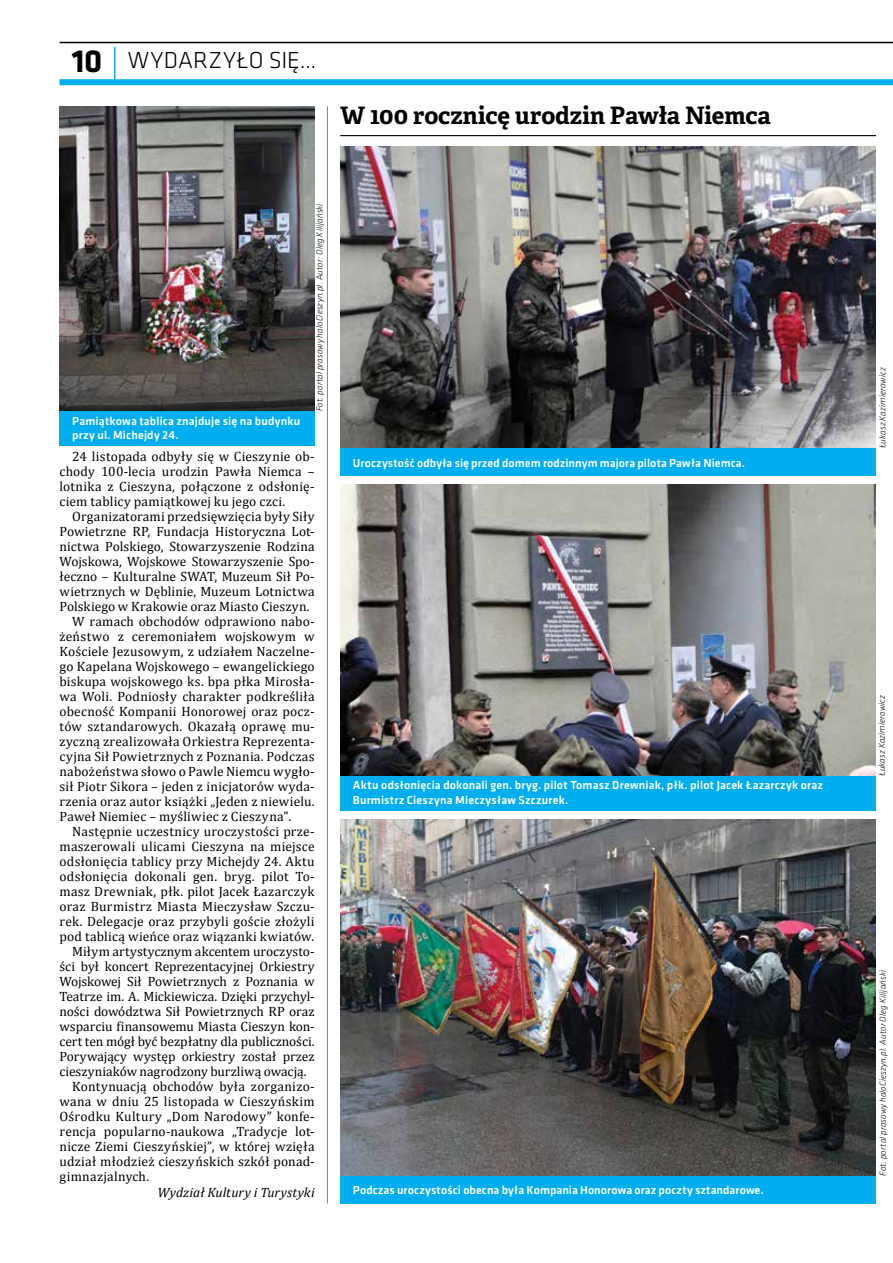
<style>
.page{position:relative;width:893px;height:1263px;background:#fff}
.page>*{position:absolute;margin:0;border:0;box-sizing:border-box;transform-origin:0 0}
.t1{font:700 24px "Adelle Basic";color:#000}
.t2{font:300 24px "Klavika";letter-spacing:.01em;color:#000}
.t3{font:13.5px/15px "Cambria";letter-spacing:.01em;color:#000;text-align:justify}
.t4{font:13.5px "Cambria";letter-spacing:-.01em;color:#000}
.t5{font:italic 13.5px "Cambria";letter-spacing:.005em;color:#000}
.t6{font:500 12px/14.4px "Klavika";letter-spacing:.01em;color:#fff}
.t7{font:italic 300 9px "Klavika";letter-spacing:.015em;color:#000}
.s1{font-weight:700;font-size:33px}
</style>
<div class="page">
<hr style="left:114px;top:47px;width:2px;height:35px;background:#00aeef">
<div style="left:60px;top:79px;width:833px;height:6px;background:#00aeef"></div>
<hr style="left:60px;top:42px;width:833px;height:1px;background:#000">
<img style="left:340px;top:147px;width:536px;height:301px">
<img style="left:340px;top:484px;width:536px;height:292px">
<img style="left:340px;top:820px;width:536px;height:356px">
<img style="left:60px;top:106px;width:255px;height:305px">
<hr style="left:340px;top:135px;width:536px;height:1px;background:#000">
<div style="left:340px;top:1176px;width:536px;height:27px;background:#00aeef"></div>
<div style="left:60px;top:411px;width:255px;height:35px;background:#00aeef"></div>
<div style="left:340px;top:776px;width:536px;height:34px;background:#00aeef"></div>
<div style="left:340px;top:448px;width:536px;height:28px;background:#00aeef"></div>
<hr style="left:327px;top:106px;width:1px;height:1097px;background:#00aeef">
<h1 class="t2" style="left:72px;top:46px;width:246px"><span class="s1">10</span> WYDARZYŁO SIĘ...</h1>
<h1 class="t1" style="left:340px;top:101px;width:432px">W 100 rocznicę urodzin Pawła Niemca</h1>
<p class="t6" style="left:72px;top:414px;width:230px">Pamiątkowa tablica znajduje się na budynku przy ul. Michejdy 24.</p>
<p class="t7" style="left:314px;top:411px;width:209px;rotate:-90deg">Fot. portal prasowy haloCieszyn.pl. Autor: Oleg Kilijański</p>
<p class="t3" style="left:60px;top:449px;width:257px;text-indent:13px">24 listopada odbyły się w Cieszynie ob&shy;chody 100-lecia urodzin Pawła Niemca – lotnika z Cieszyna, połączone z odsłonię&shy;ciem tablicy pamiątkowej ku jego czci.</p>
<p class="t3" style="left:72px;top:509px;width:244px">Organizatorami przedsięwzięcia były Siły</p>
<p class="t3" style="left:60px;top:524px;width:257px">Powietrzne RP, Fundacja Historyczna Lot-</p>
<p class="t3" style="left:60px;top:539px;width:257px">nictwa Polskiego, Stowarzyszenie Rodzina</p>
<p class="t3" style="left:60px;top:554px;width:257px">Wojskowa, Wojskowe Stowarzyszenie Spo-</p>
<p class="t3" style="left:60px;top:569px;width:257px">łeczno – Kulturalne SWAT, Muzeum Sił Po-</p>
<p class="t3" style="left:60px;top:584px;width:257px">wietrznych w Dęblinie, Muzeum Lotnictwa</p>
<p class="t3" style="left:60px;top:599px;width:252px">Polskiego w Krakowie oraz Miasto Cieszyn.</p>
<p class="t3" style="left:72px;top:614px;width:244px">W ramach obchodów odprawiono nabo-</p>
<p class="t3" style="left:60px;top:629px;width:257px">żeństwo z ceremoniałem wojskowym w</p>
<p class="t3" style="left:60px;top:644px;width:257px">Kościele Jezusowym, z udziałem Naczelne-</p>
<p class="t3" style="left:60px;top:659px;width:257px">go Kapelana Wojskowego – ewangelickiego</p>
<p class="t3" style="left:60px;top:674px;width:257px">biskupa wojskowego ks. bpa płka Mirosła-</p>
<p class="t3" style="left:60px;top:689px;width:257px">wa Woli. Podniosły charakter podkreśliła</p>
<p class="t3" style="left:60px;top:704px;width:257px">obecność Kompanii Honorowej oraz pocz-</p>
<p class="t3" style="left:60px;top:719px;width:257px">tów sztandarowych. Okazałą oprawę mu-</p>
<p class="t3" style="left:60px;top:734px;width:257px">zyczną zrealizowała Orkiestra Reprezenta-</p>
<p class="t3" style="left:60px;top:749px;width:257px">cyjna Sił Powietrznych z Poznania. Podczas</p>
<p class="t3" style="left:60px;top:764px;width:257px">nabożeństwa słowo o Pawle Niemcu wygło-</p>
<p class="t3" style="left:60px;top:779px;width:257px">sił Piotr Sikora – jeden z inicjatorów wyda-</p>
<p class="t3" style="left:60px;top:794px;width:257px">rzenia oraz autor książki „Jeden z niewielu.</p>
<p class="t3" style="left:60px;top:809px;width:233px">Paweł Niemiec – myśliwiec z Cieszyna”.</p>
<p class="t3" style="left:72px;top:824px;width:244px">Następnie uczestnicy uroczystości prze-</p>
<p class="t3" style="left:60px;top:839px;width:257px">maszerowali ulicami Cieszyna na miejsce</p>
<p class="t3" style="left:60px;top:854px;width:257px">odsłonięcia tablicy przy Michejdy 24. Aktu</p>
<p class="t3" style="left:60px;top:869px;width:257px">odsłonięcia dokonali gen. bryg. pilot To-</p>
<p class="t3" style="left:60px;top:884px;width:257px">masz Drewniak, płk. pilot Jacek Łazarczyk</p>
<p class="t3" style="left:60px;top:899px;width:257px">oraz Burmistrz Miasta Mieczysław Szczu-</p>
<p class="t3" style="left:60px;top:914px;width:257px">rek. Delegacje oraz przybyli goście złożyli</p>
<p class="t3" style="left:60px;top:929px;width:256px">pod tablicą wieńce oraz wiązanki kwiatów.</p>
<p class="t3" style="left:72px;top:944px;width:244px">Miłym artystycznym akcentem uroczysto-</p>
<p class="t3" style="left:60px;top:959px;width:257px">ści był koncert Reprezentacyjnej Orkiestry</p>
<p class="t4" style="left:60px;top:974px;width:257px">Wojskowej Sił Powietrznych z Poznania w</p>
<p class="t3" style="left:60px;top:989px;width:257px">Teatrze im. A. Mickiewicza. Dzięki przychyl-</p>
<p class="t3" style="left:60px;top:1004px;width:257px">ności dowództwa Sił Powietrznych RP oraz</p>
<p class="t3" style="left:60px;top:1019px;width:257px">wsparciu finansowemu Miasta Cieszyn kon-</p>
<p class="t3" style="left:60px;top:1034px;width:257px">cert ten mógł być bezpłatny dla publiczności.</p>
<p class="t3" style="left:60px;top:1049px;width:257px">Porywający występ orkiestry został przez</p>
<p class="t3" style="left:60px;top:1064px;width:249px">cieszyniaków nagrodzony burzliwą owacją.</p>
<p class="t3" style="left:72px;top:1079px;width:244px">Kontynuacją obchodów była zorganizo-</p>
<p class="t3" style="left:60px;top:1094px;width:257px">wana w dniu 25 listopada w Cieszyńskim</p>
<p class="t3" style="left:60px;top:1109px;width:257px">Ośrodku Kultury „Dom Narodowy” konfe-</p>
<p class="t3" style="left:60px;top:1124px;width:257px">rencja popularno-naukowa „Tradycje lot-</p>
<p class="t3" style="left:60px;top:1139px;width:257px">nicze Ziemi Cieszyńskiej”, w której wzięła</p>
<p class="t3" style="left:60px;top:1154px;width:257px">udział młodzież cieszyńskich szkół ponad-</p>
<p class="t3" style="left:60px;top:1169px;width:91px">gimnazjalnych.</p>
<p class="t5" style="left:158px;top:1185px;width:159px">Wydział Kultury i Turystyki</p>
<p class="t6" style="left:353px;top:455px;width:394px">Uroczystość odbyła się przed domem rodzinnym majora pilota Pawła Niemca.</p>
<p class="t6" style="left:353px;top:777px;width:472px;line-height:15px">Aktu odsłonięcia dokonali gen. bryg. pilot Tomasz Drewniak, płk. pilot Jacek Łazarczyk oraz<br>Burmistrz Cieszyna Mieczysław Szczurek.</p>
<p class="t6" style="left:353px;top:1182px;width:412px">Podczas uroczystości obecna była Kompania Honorowa oraz poczty sztandarowe.</p>
<p class="t7" style="left:877px;top:448px;width:82px;rotate:-90deg">Łukasz Kazimierowicz</p>
<p class="t7" style="left:876px;top:776px;width:82px;rotate:-90deg">Łukasz Kazimierowicz</p>
<p class="t7" style="left:877px;top:1176px;width:207px;rotate:-90deg">Fot. portal prasowy haloCieszyn.pl. Autor Oleg Kilijański</p>
</div>
